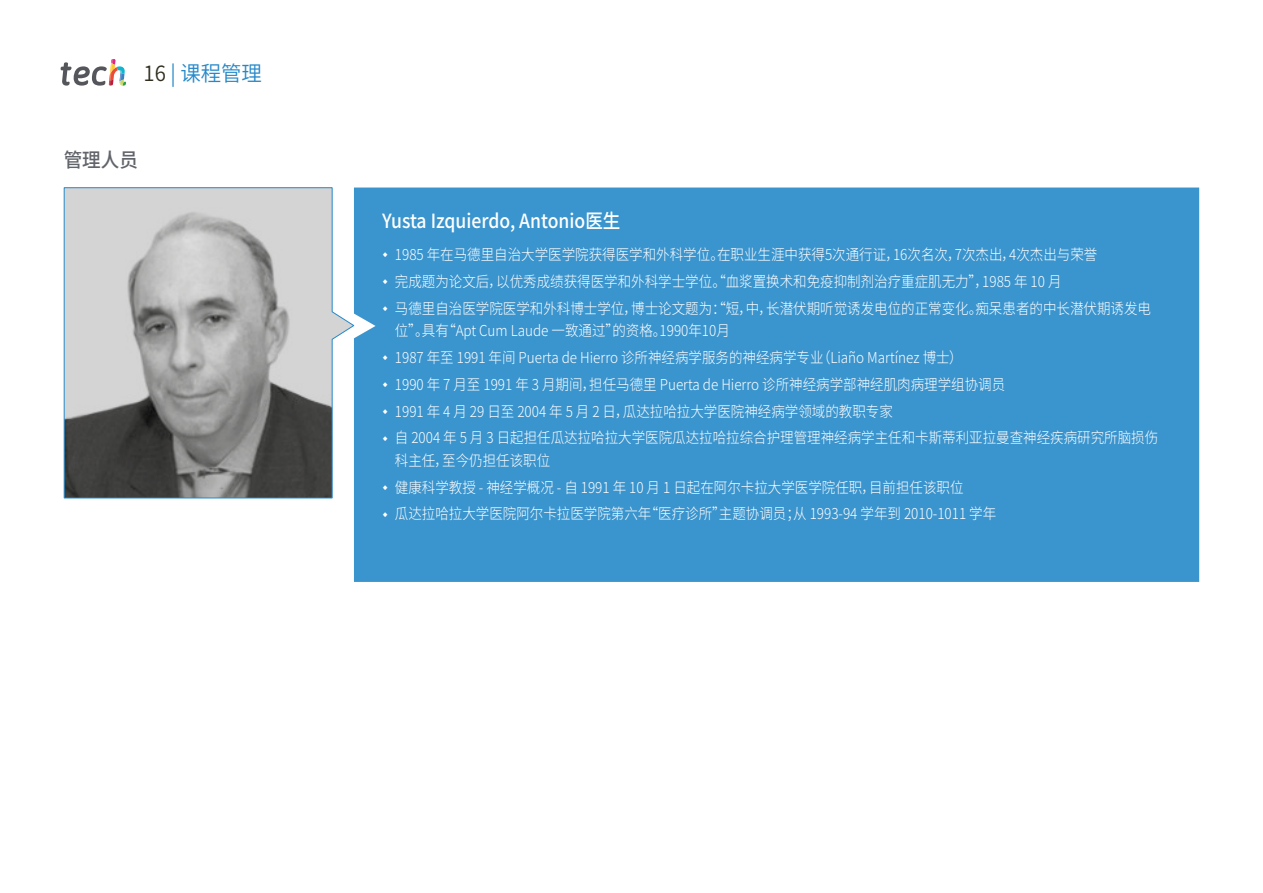
<style>
.page{position:relative;width:1263px;height:893px;background:#fff}
.page>*{position:absolute;margin:0;border:0;box-sizing:border-box;transform-origin:0 0}
.t1{font:21px "Source Han Sans CN";color:#2488c9}
.t2{font:500 19.5px "Source Han Sans CN";color:#fff;scale:.9 1}
.t3{font:500 19.5px "Source Han Sans CN";color:#61646a;scale:.95 1}
.t4{font:300 15px/26.7px "Source Han Sans CN";color:#fff;scale:.9 1}
.s1{color:#312e20}
</style>
<div class="page">
<svg style="left:61px;top:59px;width:65px;height:27px"></svg>
<div style="left:354px;top:188px;width:845px;height:394px;background:#3a94ce"></div>
<svg style="left:64px;top:187px;width:290px;height:311px"></svg>
<svg style="left:383px;top:253px;width:4px;height:5px"></svg>
<svg style="left:383px;top:279px;width:4px;height:5px"></svg>
<svg style="left:383px;top:306px;width:4px;height:5px"></svg>
<svg style="left:383px;top:355px;width:4px;height:5px"></svg>
<svg style="left:383px;top:382px;width:4px;height:5px"></svg>
<svg style="left:383px;top:409px;width:4px;height:5px"></svg>
<svg style="left:383px;top:436px;width:4px;height:5px"></svg>
<svg style="left:383px;top:485px;width:4px;height:5px"></svg>
<svg style="left:383px;top:512px;width:4px;height:5px"></svg>
<h1 class="t1" style="left:144px;top:61px;width:120px"><span class="s1">16</span> | 课程管理</h1>
<h2 class="t3" style="left:64px;top:148px;width:80px">管理人员</h2>
<h2 class="t2" style="left:382px;top:210px;width:266px">Yusta Izquierdo, Antonio医生</h2>
<p class="t4" style="left:395px;top:242px;width:841px">1985 年在马德里自治大学医学院获得医学和外科学位。在职业生涯中获得5次通行证，16次名次，7次杰出，4次杰出与荣誉<br>完成题为论文后，以优秀成绩获得医学和外科学士学位。“血浆置换术和免疫抑制剂治疗重症肌无力”，1985 年 10 月<br>马德里自治医学院医学和外科博士学位，博士论文题为：“短，中，长潜伏期听觉诱发电位的正常变化。痴呆患者的中长潜伏期诱发电</p>
<p class="t4" style="left:395px;top:318px;width:850px">位”。具有“Apt Cum Laude 一致通过”的资格。1990年10月<br>1987 年至 1991 年间 Puerta de Hierro 诊所神经病学服务的神经病学专业（Liaño Martínez 博士）<br>1990 年 7 月至 1991 年 3 月期间，担任马德里 Puerta de Hierro 诊所神经病学部神经肌肉病理学组协调员<br>1991 年 4 月 29 日至 2004 年 5 月 2 日，瓜达拉哈拉大学医院神经病学领域的教职专家<br>自 2004 年 5 月 3 日起担任瓜达拉哈拉大学医院瓜达拉哈拉综合护理管理神经病学主任和卡斯蒂利亚拉曼查神经疾病研究所脑损伤</p>
<p class="t4" style="left:395px;top:447px;width:670px">科主任，至今仍担任该职位<br>健康科学教授 - 神经学概况 - 自 1991 年 10 月 1 日起在阿尔卡拉大学医学院任职，目前担任该职位<br>瓜达拉哈拉大学医院阿尔卡拉医学院第六年“医疗诊所”主题协调员；从 1993-94 学年到 2010-1011 学年</p>
</div>
